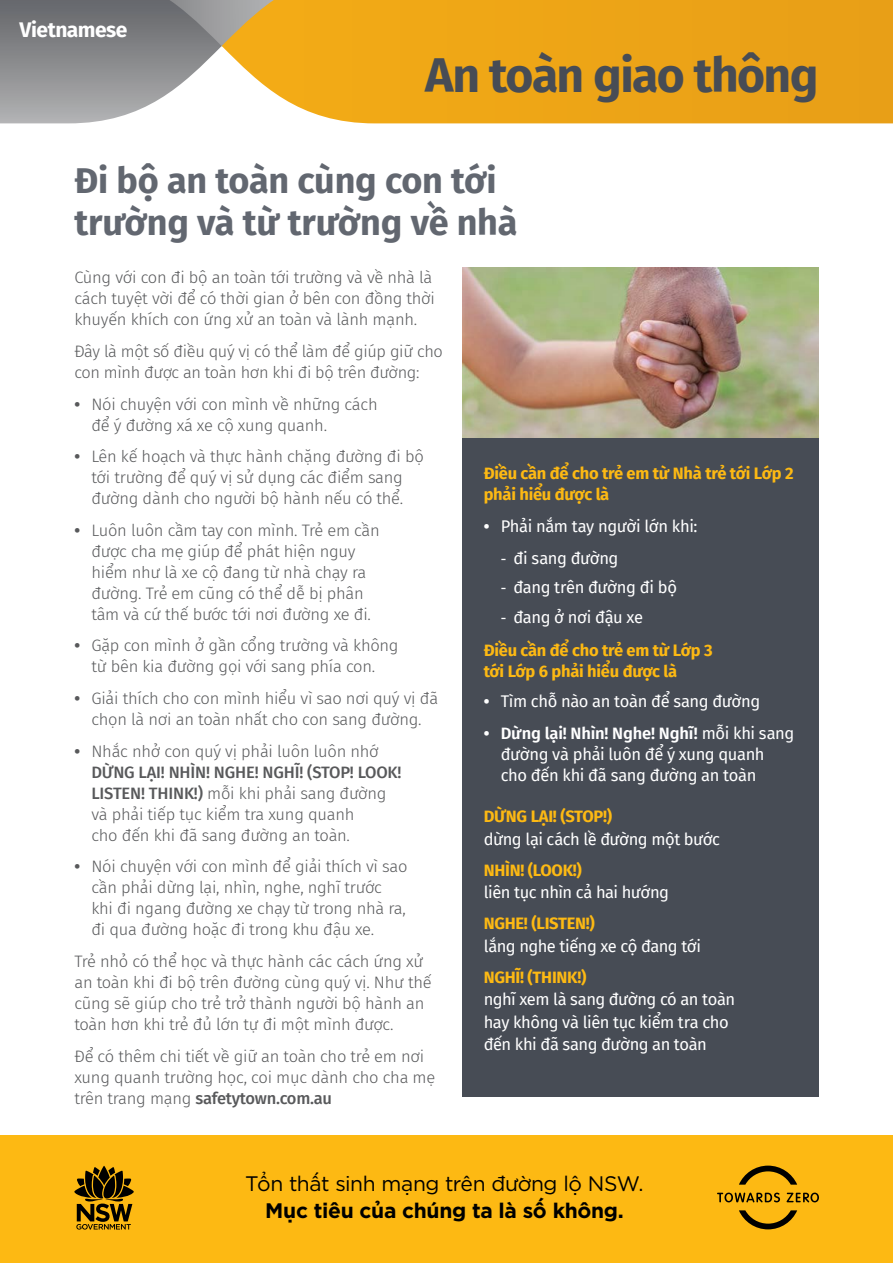
<style>
.page{position:relative;width:893px;height:1263px;background:#fff}
.page>*{position:absolute;margin:0;border:0;box-sizing:border-box;transform-origin:0 0}
.t1{font:700 48px "Fira Sans";letter-spacing:-.035em;color:#474c55}
.Page_Heading{font:700 36px/42px "Fira Sans";letter-spacing:-.005em;color:#626770}
.t2{font:21px "Gotham Ay Pro";letter-spacing:-.02em;color:#000}
.t3{font:700 21px "Gotham Ay Pro";letter-spacing:-.015em;color:#000}
.t4{font:700 21px "Fira Sans";letter-spacing:-.02em;color:#fff}
.Body{font:300 16.5px/21px "Fira Sans";letter-spacing:-.015em;color:#58595b}
.Messages_to_share{font:16.5px/22.5px "Fira Sans";letter-spacing:-.025em;color:#fff}
.Body-2{font:700 16.5px/21px "Fira Sans";letter-spacing:-.015em;color:#fdb913}
.Messages_to_share-2{font:700 16.5px/21px "Fira Sans";letter-spacing:-.015em;color:#fdb913}
.s1{font-weight:700}
.s2{font-weight:500}
.s3{font-family:"Trans Text Rm"}
.s4{font-weight:600}
.s5{font-weight:700;color:#fdb913}
</style>
<div class="page">
<div style="left:0;top:1135px;width:893px;height:128px;background:#fdb913"></div>
<svg style="left:74px;top:1166px;width:60px;height:63px"></svg>
<svg style="left:739px;top:1210px;width:58px;height:19px"></svg>
<svg style="left:739px;top:1165px;width:58px;height:20px"></svg>
<svg style="left:717px;top:1192px;width:63px;height:10px"></svg>
<svg style="left:787px;top:1192px;width:32px;height:10px"></svg>
<img style="left:462px;top:268px;width:357px;height:170px">
<div style="left:462px;top:438px;width:357px;height:659px;background:#474c55"></div>
<div style="left:370px;top:0;width:523px;height:123px;background:#eca417"></div>
<svg style="left:0;top:0;width:370px;height:123px"></svg>
<p class="t4" style="left:20px;top:12px;width:109px">Vietnamese</p>
<h1 class="t1" style="left:425px;top:34px;width:395px">An toàn giao thông</h1>
<p class="Page_Heading" style="left:74px;top:157px;width:445px">Đi bộ an toàn cùng con tới trường và từ trường về nhà</p>
<p class="Body" style="left:74px;top:267px;width:362px">Cùng với con đi bộ an toàn tới trường và về nhà là cách tuyệt vời để có thời gian ở bên con đồng thời khuyến khích con ứng xử an toàn và lành mạnh.</p>
<p class="Body" style="left:74px;top:341px;width:370px">Đây là một số điều quý vị có thể làm để giúp giữ cho con mình được an toàn hơn khi đi bộ trên đường:</p>
<p class="Body" style="left:91px;top:393px;width:288px;text-indent:-17px"><span class="s1">•</span> Nói chuyện với con mình về những cách để ý đường xá xe cộ xung quanh.</p>
<p class="Body" style="left:74px;top:446px;width:351px;text-align:center"><span class="s1">•</span> Lên kế hoạch và thực hành chặng đường đi bộ tới trường để quý vị sử dụng các điểm sang đường dành cho người bộ hành nếu có thể.</p>
<p class="Body" style="left:74px;top:519px;width:307px;text-align:center"><span class="s1">•</span> Luôn luôn cầm tay con mình. Trẻ em cần được cha mẹ giúp để phát hiện nguy<br>hiểm như là xe cộ đang từ nhà chạy ra đường. Trẻ em cũng có thể dễ bị phân<br>tâm và cứ thế bước tới nơi đường xe đi.</p>
<p class="Body" style="left:74px;top:635px;width:326px;text-align:center"><span class="s1">•</span> Gặp con mình ở gần cổng trường và không từ bên kia đường gọi với sang phía con.</p>
<p class="Body" style="left:74px;top:688px;width:365px;text-align:center"><span class="s1">•</span> Giải thích cho con mình hiểu vì sao nơi quý vị đã chọn là nơi an toàn nhất cho con sang đường.</p>
<p class="Body" style="left:91px;top:740px;width:312px;text-indent:-17px"><span class="s1">•</span> Nhắc nhở con quý vị phải luôn luôn nhớ <span class="s2">DỪNG LẠI! NHÌN! NGHE! NGHĨ! (STOP! LOOK!<br>LISTEN! THINK!)</span> mỗi khi phải sang đường và phải tiếp tục kiểm tra xung quanh<br>cho đến khi đã sang đường an toàn.</p>
<p class="Body" style="left:91px;top:856px;width:317px;text-indent:-17px"><span class="s1">•</span> Nói chuyện với con mình để giải thích vì sao cần phải dừng lại, nhìn, nghe, nghĩ trước khi đi ngang đường xe chạy từ trong nhà ra, đi qua đường hoặc đi trong khu đậu xe.</p>
<p class="Body" style="left:74px;top:951px;width:359px">Trẻ nhỏ có thể học và thực hành các cách ứng xử an toàn khi đi bộ trên đường cùng quý vị. Như thế cũng sẽ giúp cho trẻ trở thành người bộ hành an toàn hơn khi trẻ đủ lớn tự đi một mình được.</p>
<p class="Body" style="left:74px;top:1045px;width:362px">Để có thêm chi tiết về giữ an toàn cho trẻ em nơi xung quanh trường học, coi mục dành cho cha mẹ trên trang mạng <span class="s2">safetytown.com.au</span></p>
<p class="Body-2" style="left:484px;top:462px;width:311px">Điều cần để cho trẻ em từ Nhà trẻ tới Lớp 2 phải hiểu được là</p>
<p class="Messages_to_share" style="left:484px;top:515px;width:215px"><span class="s1">•</span> Phải nắm tay người lớn khi:</p>
<p class="Messages_to_share" style="left:501px;top:546px;width:119px"><span class="s3">-</span> đi sang đường</p>
<p class="Messages_to_share" style="left:501px;top:576px;width:178px"><span class="s3">-</span> đang trên đường đi bộ</p>
<p class="Messages_to_share" style="left:501px;top:605px;width:144px"><span class="s3">-</span> đang ở nơi đậu xe</p>
<p class="Messages_to_share-2" style="left:484px;top:639px;width:230px">Điều cần để cho trẻ em từ Lớp 3 tới Lớp 6 phải hiểu được là</p>
<p class="Messages_to_share" style="left:484px;top:689px;width:278px"><span class="s1">•</span> Tìm chỗ nào an toàn để sang đường</p>
<p class="Messages_to_share" style="left:501px;top:722px;width:295px;line-height:21px;text-indent:-17px"><span class="s1">•</span> <span class="s4">Dừng lại! Nhìn! Nghe! Nghĩ!</span> mỗi khi sang đường và phải luôn để ý xung quanh cho đến khi đã sang đường an toàn</p>
<p class="Messages_to_share" style="left:484px;top:805px;width:238px"><span class="s5">DỪNG LẠI! (STOP!)<br></span>dừng lại cách lề đường một bước</p>
<p class="Messages_to_share" style="left:484px;top:858px;width:187px"><span class="s5">NHÌN! (LOOK!)<br></span>liên tục nhìn cả hai hướng</p>
<p class="Messages_to_share" style="left:484px;top:912px;width:219px"><span class="s5">NGHE! (LISTEN!)<br></span>lắng nghe tiếng xe cộ đang tới</p>
<p class="Messages_to_share" style="left:484px;top:965px;width:253px"><span class="s5">NGHĨ! (THINK!)<br></span>nghĩ xem là sang đường có an toàn hay không và liên tục kiểm tra cho đến khi đã sang đường an toàn</p>
<p class="t2" style="left:245px;top:1171px;width:400px">Tổn thất sinh mạng trên đường lộ NSW.</p>
<p class="t3" style="left:265px;top:1198px;width:360px">Mục tiêu của chúng ta là số không.</p>
</div>
